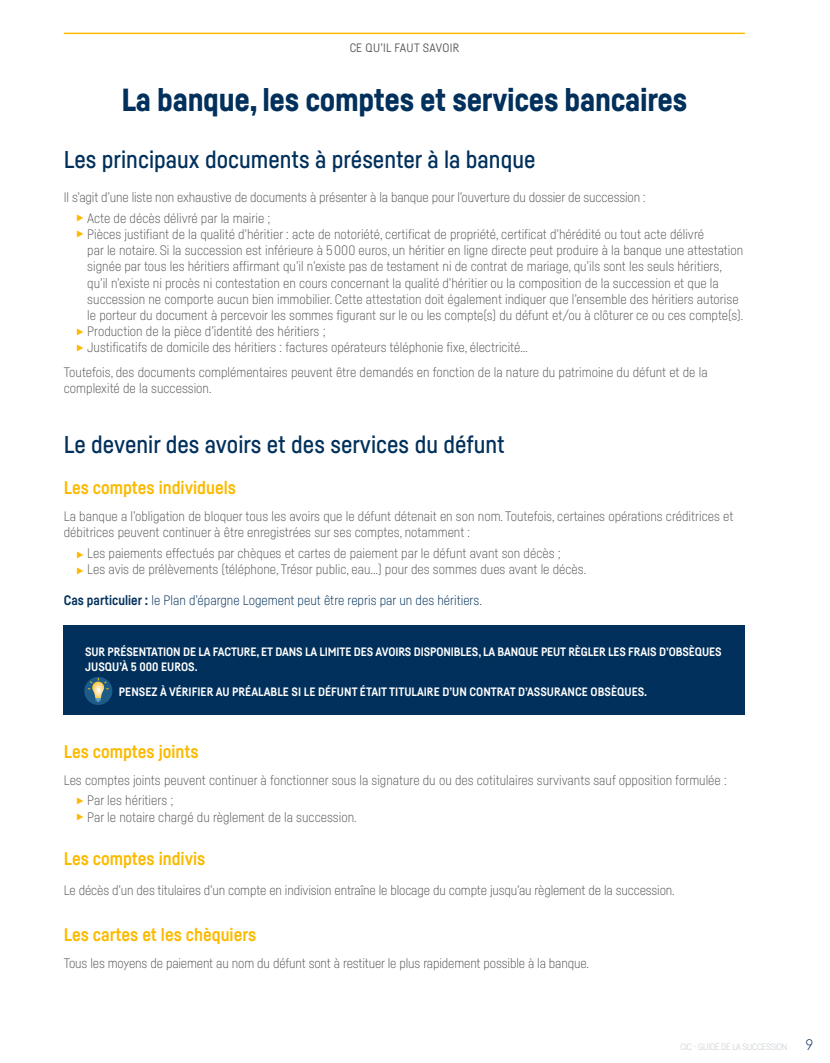
<style>
.page{position:relative;width:830px;height:1063px;background:#fff}
.page>*{position:absolute;margin:0;border:0;box-sizing:border-box;transform-origin:0 0}
.t1{font:900 31.5px "Fabrikat";letter-spacing:-.01em;color:#00305b}
.t2{font:500 24px "Fabrikat";color:#00305b}
.t3{font:700 18px "Fabrikat";color:#fbba00}
.t4{font:300 13.5px/16.2px "Fabrikat";color:#575756}
.t5{font:300 13.5px "Fabrikat";color:#00305b}
.t6{font:700 12px/15px "Fabrikat";letter-spacing:-.01em;color:#fff}
.t7{font:12px "Fabrikat";letter-spacing:.025em;color:#575756}
.t8{font:300 9px "Fabrikat";letter-spacing:-.02em;color:#bdc5ca}
.s1{font-family:"European Pi Three";font-weight:400;font-size:9px;color:#fbba00}
.s2{font-weight:700}
.s3{font-size:15px;color:#00305b}
</style>
<div class="page">
<hr style="left:64px;top:33px;width:680px;height:1px;background:#fbba00">
<div style="left:64px;top:625px;width:680px;height:89px;background:#00305b"></div>
<svg style="left:84px;top:677px;width:28px;height:28px"></svg>
<svg style="left:95px;top:698px;width:6px;height:4px"></svg>
<svg style="left:87px;top:677px;width:22px;height:13px"></svg>
<p class="t7" style="left:349px;top:41px;width:111px">CE QU’IL FAUT SAVOIR</p>
<h1 class="t1" style="left:121px;top:80px;width:567px">La banque, les comptes et services bancaires</h1>
<h2 class="t2" style="left:64px;top:145px;width:473px">Les principaux documents à présenter à la banque</h2>
<p class="t4" style="left:77px;top:187px;width:570px;line-height:20.4px;text-indent:-13px">Il s’agit d’une liste non exhaustive de documents à présenter à la banque pour l’ouverture du dossier de succession :<br><span class="s1">E</span> Acte de décès délivré par la mairie ;</p>
<p class="t4" style="left:77px;top:226px;width:628px"><span class="s1">E</span> Pièces justifiant de la qualité d’héritier : acte de notoriété, certificat de propriété, certificat d’hérédité ou tout acte délivré</p>
<p class="t4" style="left:87px;top:242px;width:657px">par le notaire. Si la succession est inférieure à 5 000 euros, un héritier en ligne directe peut produire à la banque une attestation</p>
<p class="t4" style="left:87px;top:258px;width:635px">signée par tous les héritiers affirmant qu’il n’existe pas de testament ni de contrat de mariage, qu’ils sont les seuls héritiers,</p>
<p class="t4" style="left:87px;top:274px;width:632px">qu’il n’existe ni procès ni contestation en cours concernant la qualité d’héritier ou la composition de la succession et que la</p>
<p class="t4" style="left:87px;top:291px;width:652px">succession ne comporte aucun bien immobilier. Cette attestation doit également indiquer que l’ensemble des héritiers autorise</p>
<p class="t4" style="left:87px;top:307px;width:657px">le porteur du document à percevoir les sommes figurant sur le ou les compte(s) du défunt et/ou à clôturer ce ou ces compte(s).</p>
<p class="t4" style="left:77px;top:323px;width:250px"><span class="s1">E</span> Production de la pièce d’identité des héritiers ;</p>
<p class="t4" style="left:77px;top:339px;width:452px"><span class="s1">E</span> Justificatifs de domicile des héritiers : factures opérateurs téléphonie fixe, électricité…</p>
<p class="t4" style="left:64px;top:364px;width:645px">Toutefois, des documents complémentaires peuvent être demandés en fonction de la nature du patrimoine du défunt et de la complexité de la succession.</p>
<h2 class="t2" style="left:64px;top:430px;width:442px">Le devenir des avoirs et des services du défunt</h2>
<h3 class="t3" style="left:64px;top:477px;width:174px">Les comptes individuels</h3>
<p class="t4" style="left:64px;top:508px;width:670px">La banque a l’obligation de bloquer tous les avoirs que le défunt détenait en son nom. Toutefois, certaines opérations créditrices et débitrices peuvent continuer à être enregistrées sur ses comptes, notamment :</p>
<p class="t4" style="left:77px;top:545px;width:511px"><span class="s1">E</span> Les paiements effectués par chèques et cartes de paiement par le défunt avant son décès ;<br><span class="s1">E</span> Les avis de prélèvements (téléphone, Trésor public, eau…) pour des sommes dues avant le décès.</p>
<p class="t5" style="left:64px;top:592px;width:419px"><span class="s2">Cas particulier :</span> le Plan d’épargne Logement peut être repris par un des héritiers.</p>
<p class="t6" style="left:85px;top:644px;width:637px">SUR PRÉSENTATION DE LA FACTURE, ET DANS LA LIMITE DES AVOIRS DISPONIBLES, LA BANQUE PEUT RÈGLER LES FRAIS D’OBSÈQUES<br>JUSQU’À 5 000 EUROS.</p>
<p class="t6" style="left:119px;top:684px;width:529px">PENSEZ À VÉRIFIER AU PRÉALABLE SI LE DÉFUNT ÉTAIT TITULAIRE D’UN CONTRAT D’ASSURANCE OBSÈQUES.</p>
<h3 class="t3" style="left:64px;top:740px;width:136px">Les comptes joints</h3>
<p class="t4" style="left:77px;top:770px;width:651px;line-height:20.4px;text-indent:-13px">Les comptes joints peuvent continuer à fonctionner sous la signature du ou des cotitulaires survivants sauf opposition formulée :<br><span class="s1">E</span> Par les héritiers ;</p>
<p class="t4" style="left:77px;top:808px;width:281px"><span class="s1">E</span> Par le notaire chargé du règlement de la succession.</p>
<h3 class="t3" style="left:64px;top:848px;width:143px">Les comptes indivis</h3>
<p class="t4" style="left:64px;top:882px;width:612px">Le décès d’un des titulaires d’un compte en indivision entraîne le blocage du compte jusqu’au règlement de la succession.</p>
<h3 class="t3" style="left:64px;top:923px;width:194px">Les cartes et les chèquiers</h3>
<p class="t4" style="left:64px;top:954px;width:526px">Tous les moyens de paiement au nom du défunt sont à restituer le plus rapidement possible à la banque.</p>
<p class="t8" style="left:680px;top:1042px;width:134px">CIC - GUIDE DE LA SUCCESSION <span class="s3">9</span></p>
</div>
